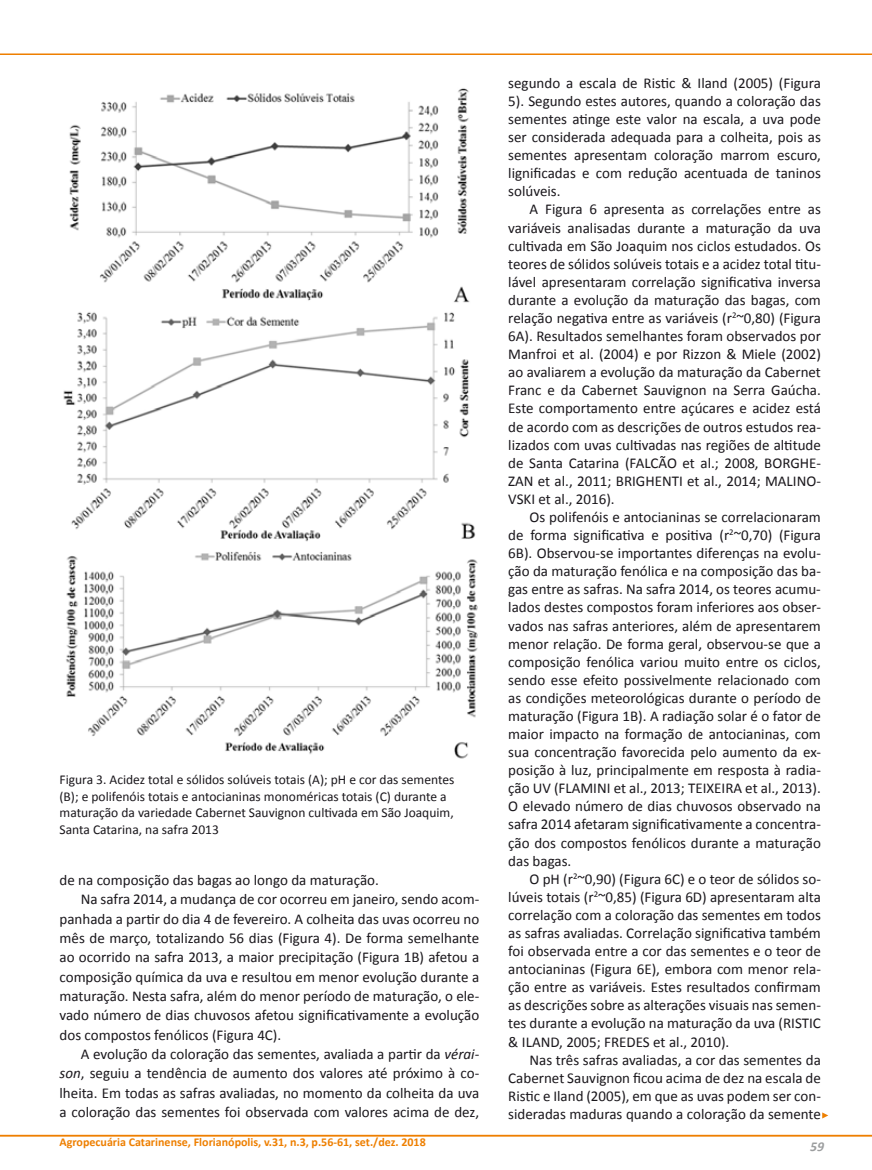
<style>
.page{position:relative;width:872px;height:1170px;background:#fff}
.page>*{position:absolute;margin:0;border:0;box-sizing:border-box;transform-origin:0 0}
.t1{font:15px/18.1px "Calibri";color:#1a171c;text-align:justify}
.t2{font:13.5px/16.5px "Calibri";color:#1a171c}
.t3{font:italic 700 13.5px "Calibri";color:#9c9e9f}
.t4{font:700 12px "Calibri";color:#ee7f00}
.s1{font-style:italic}
</style>
<div class="page">
<hr style="left:0;top:53px;width:872px;height:2px;background:#ee7f00">
<hr style="left:0;top:1134px;width:872px;height:2px;background:#ee7f00">
<img style="left:63px;top:88px;width:415px;height:671px">
<svg style="left:822px;top:1112px;width:6px;height:6px"></svg>
<p class="t2" style="left:60px;top:771px;width:396px">Figura 3. Acidez total e sólidos solúveis totais (A); pH e cor das sementes (B); e polifenóis totais e antocianinas monoméricas totais (C) durante a maturação da variedade Cabernet Sauvignon cultivada em São Joaquim, Santa Catarina, na safra 2013</p>
<p class="t1" style="left:60px;top:870px;width:321px">de na composição das bagas ao longo da maturação.</p>
<p class="t1" style="left:81px;top:889px;width:400px">Na safra 2014, a mudança de cor ocorreu em janeiro, sendo acom-</p>
<p class="t1" style="left:60px;top:909px;width:421px">panhada a partir do dia 4 de fevereiro. A colheita das uvas ocorreu no</p>
<p class="t1" style="left:60px;top:928px;width:421px">mês de março, totalizando 56 dias (Figura 4). De forma semelhante</p>
<p class="t1" style="left:60px;top:947px;width:421px">ao ocorrido na safra 2013, a maior precipitação (Figura 1B) afetou a</p>
<p class="t1" style="left:60px;top:967px;width:421px">composição química da uva e resultou em menor evolução durante a</p>
<p class="t1" style="left:60px;top:986px;width:421px">maturação. Nesta safra, além do menor período de maturação, o ele-</p>
<p class="t1" style="left:60px;top:1005px;width:421px">vado número de dias chuvosos afetou significativamente a evolução</p>
<p class="t1" style="left:60px;top:1025px;width:223px">dos compostos fenólicos (Figura 4C).</p>
<p class="t1" style="left:81px;top:1044px;width:400px">A evolução da coloração das sementes, avaliada a partir da <span class="s1">vérai-</span></p>
<p class="t1" style="left:60px;top:1063px;width:421px"><span class="s1">son</span>, seguiu a tendência de aumento dos valores até próximo à co-</p>
<p class="t1" style="left:60px;top:1083px;width:421px">lheita. Em todas as safras avaliadas, no momento da colheita da uva</p>
<p class="t1" style="left:60px;top:1102px;width:421px">a coloração das sementes foi observada com valores acima de dez,</p>
<p class="t4" style="left:60px;top:1133px;width:368px">Agropecuária Catarinense, Florianópolis, v.31, n.3, p.56-61, set./dez. 2018</p>
<p class="t1" style="left:508px;top:73px;width:314px">segundo a escala de Ristic &amp; Iland (2005) (Figura 5). Segundo estes autores, quando a coloração das sementes atinge este valor na escala, a uva pode ser considerada adequada para a colheita, pois as sementes apresentam coloração marrom escuro, lignificadas e com redução acentuada de taninos solúveis.</p>
<p class="t1" style="left:508px;top:200px;width:314px;text-indent:21px">A Figura 6 apresenta as correlações entre as variáveis analisadas durante a maturação da uva cultivada em São Joaquim nos ciclos estudados. Os teores de sólidos solúveis totais e a acidez total titu&shy;lável apresentaram correlação significativa inversa durante a evolução da maturação das bagas, com relação negativa entre as variáveis (r<sup>2</sup>~0,80) (Figura 6A). Resultados semelhantes foram observados por Manfroi et al. (2004) e por Rizzon &amp; Miele (2002) ao avaliarem a evolução da maturação da Cabernet Franc e da Cabernet Sauvignon na Serra Gaúcha.<br>Este comportamento entre açúcares e acidez está de acordo com as descrições de outros estudos rea&shy;lizados com uvas cultivadas nas regiões de altitude de Santa Catarina (FALCÃO et al.; 2008, BORGHE-ZAN et al., 2011; BRIGHENTI et al., 2014; MALINO-VSKI et al., 2016).</p>
<p class="t1" style="left:508px;top:507px;width:314px;text-indent:21px">Os polifenóis e antocianinas se correlacionaram de forma significativa e positiva (r<sup>2</sup>~0,70) (Figura 6B). Observou-se importantes diferenças na evolu&shy;ção da maturação fenólica e na composição das ba&shy;gas entre as safras. Na safra 2014, os teores acumu&shy;lados destes compostos foram inferiores aos obser&shy;vados nas safras anteriores, além de apresentarem menor relação. De forma geral, observou-se que a composição fenólica variou muito entre os ciclos, sendo esse efeito possivelmente relacionado com as condições meteorológicas durante o período de maturação (Figura 1B). A radiação solar é o fator de maior impacto na formação de antocianinas, com sua concentração favorecida pelo aumento da ex&shy;posição à luz, principalmente em resposta à radia&shy;ção UV (FLAMINI et al., 2013; TEIXEIRA et al., 2013).<br>O elevado número de dias chuvosos observado na safra 2014 afetaram significativamente a concentra&shy;ção dos compostos fenólicos durante a maturação das bagas.</p>
<p class="t1" style="left:508px;top:869px;width:314px;text-indent:21px">O pH (r<sup>2</sup>~0,90) (Figura 6C) e o teor de sólidos so&shy;lúveis totais (r<sup>2</sup>~0,85) (Figura 6D) apresentaram alta correlação com a coloração das sementes em todos as safras avaliadas. Correlação significativa também foi observada entre a cor das sementes e o teor de antocianinas (Figura 6E), embora com menor rela&shy;ção entre as variáveis. Estes resultados confirmam as descrições sobre as alterações visuais nas semen&shy;tes durante a evolução na maturação da uva (RISTIC &amp; ILAND, 2005; FREDES et al., 2010).</p>
<p class="t1" style="left:508px;top:1050px;width:314px;text-indent:21px">Nas três safras avaliadas, a cor das sementes da Cabernet Sauvignon ficou acima de dez na escala de Ristic e Iland (2005), em que as uvas podem ser con&shy;sideradas maduras quando a coloração da semente</p>
<p class="t3" style="left:810px;top:1137px;width:16px">59</p>
</div>
